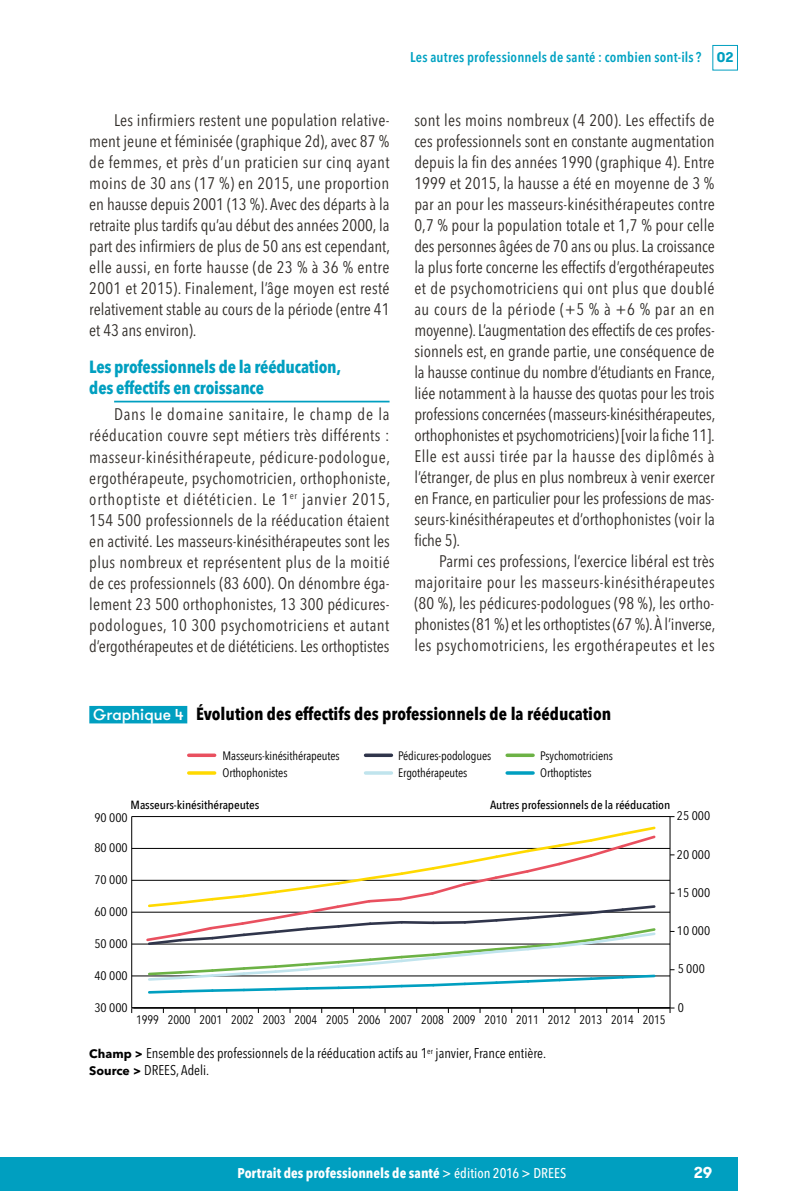
<style>
.page{position:relative;width:794px;height:1191px;background:#fff}
.page>*{position:absolute;margin:0;border:0;box-sizing:border-box;transform-origin:0 0}
.t1{font:700 condensed 17.5px "Avenir Next LT Pro";color:#000}
.t2{font:700 condensed 17.5px/21px "Avenir Next LT Pro";letter-spacing:-.01em;color:#009fc0}
.t3{font:condensed 16.62px/21px "Avenir Next LT Pro";color:#302c28;text-align:justify}
.t4{font:700 15.75px "GT Walsheim";color:#fff}
.t5{font:condensed 14px/16.8px "Avenir Next LT Pro";color:#000}
.t6{font:700 condensed 14px "Avenir Next LT Pro";color:#fff}
.t7{font:600 condensed 14px "Avenir Next LT Pro";letter-spacing:.015em;color:#00a2c2}
.t8{font:condensed 12.42px "Avenir Next LT Pro";color:#000;scale:1.06 1}
.t9{font:12.25px/17.7px "Avenir Next Condensed";letter-spacing:-.01em;color:#000}
.t10{font:condensed 12.25px "Avenir Next LT Pro";color:#000;scale:1.08 1}
.t11{font:500 11.9px "Avenir Next Condensed";letter-spacing:-.01em;color:#000;scale:1.1 1}
.s1{font-family:"GT Walsheim Pro Trial";font-weight:700;font-stretch:normal;color:#009fc0}
.s2{font-family:"GT Walsheim";font-weight:500;font-stretch:normal;font-size:15.75px;color:#fff}
.s3{font-weight:700;font-stretch:normal;font-size:12.25px}
.s4{font-weight:500}
</style>
<div class="page">
<div style="left:712px;top:45px;width:26px;height:25px;border:1px solid #009fc0"></div>
<div style="left:0;top:1157px;width:738px;height:34px;background:#009fc0"></div>
<hr style="left:114px;top:401px;width:275px;height:1px;background:#009fc0">
<div style="left:89px;top:706px;width:98px;height:17px;background:#009fc0"></div>
<hr style="left:131px;top:816px;width:1px;height:191px;background:#000">
<hr style="left:132px;top:1007px;width:538px;height:1px;background:#000">
<hr style="left:132px;top:975px;width:538px;height:1px;background:#000">
<hr style="left:132px;top:943px;width:538px;height:1px;background:#000">
<hr style="left:132px;top:912px;width:538px;height:1px;background:#000">
<hr style="left:132px;top:880px;width:538px;height:1px;background:#000">
<hr style="left:132px;top:848px;width:538px;height:1px;background:#000">
<hr style="left:132px;top:816px;width:538px;height:1px;background:#000">
<hr style="left:669px;top:816px;width:1px;height:192px;background:#000">
<svg style="left:669px;top:1007px;width:5px;height:6px"></svg>
<svg style="left:144px;top:826px;width:513px;height:168px"></svg>
<svg style="left:189px;top:753px;width:26px;height:4px"></svg>
<hr style="left:189px;top:771px;width:26px;height:3px;background:#ffd900">
<svg style="left:365px;top:753px;width:26px;height:4px"></svg>
<svg style="left:507px;top:753px;width:26px;height:4px"></svg>
<hr style="left:365px;top:771px;width:26px;height:3px;background:#c0e4ed">
<hr style="left:507px;top:771px;width:26px;height:3px;background:#009fc0">
<p class="t3" style="left:89px;top:110px;width:302px;text-indent:25px">Les infirmiers restent une population relative&shy;ment jeune et féminisée (graphique 2d), avec 87 % de femmes, et près d’un praticien sur cinq ayant moins de 30 ans (17 %) en 2015, une proportion en hausse depuis 2001 (13 %). Avec des départs à la retraite plus tardifs qu’au début des années 2000, la part des infirmiers de plus de 50 ans est cependant, elle aussi, en forte hausse (de 23 % à 36 % entre 2001 et 2015). Finalement, l’âge moyen est resté relativement stable au cours de la période (entre 41 et 43 ans environ).</p>
<p class="t2" style="left:89px;top:356px;width:253px">Les professionnels de la rééducation, des effectifs en croissance</p>
<p class="t3" style="left:89px;top:404px;width:302px;text-indent:25px">Dans le domaine sanitaire, le champ de la rééducation couvre sept métiers très différents : masseur-kinésithérapeute, pédicure-podologue, ergothérapeute, psychomotricien, orthophoniste, orthoptiste et diététicien. Le 1<sup>er</sup> janvier 2015, 154 500 professionnels de la rééducation étaient en activité. Les masseurs-kinésithérapeutes sont les plus nombreux et représentent plus de la moitié de ces professionnels (83 600). On dénombre éga&shy;lement 23 500 orthophonistes, 13 300 pédicures&shy;podologues, 10 300 psychomotriciens et autant d’ergothérapeutes et de diététiciens. Les orthoptistes</p>
<p class="t7" style="left:410px;top:49px;width:325px">Les autres professionnels de santé : combien sont-ils ? <span class="s1">02</span></p>
<p class="t3" style="left:414px;top:110px;width:302px">sont les moins nombreux (4 200). Les effectifs de ces professionnels sont en constante augmentation depuis la fin des années 1990 (graphique 4). Entre 1999 et 2015, la hausse a été en moyenne de 3 % par an pour les masseurs-kinésithérapeutes contre 0,7 % pour la population totale et 1,7 % pour celle des personnes âgées de 70 ans ou plus. La croissance la plus forte concerne les effectifs d’ergothérapeutes et de psychomotriciens qui ont plus que doublé au cours de la période (+5 % à +6 % par an en moyenne). L’augmentation des effectifs de ces profes&shy;sionnels est, en grande partie, une conséquence de la hausse continue du nombre d’étudiants en France, liée notamment à la hausse des quotas pour les trois professions concernées (masseurs-kinésithérapeutes, orthophonistes et psychomotriciens) [voir la fiche 11].<br>Elle est aussi tirée par la hausse des diplômés à l’étranger, de plus en plus nombreux à venir exercer en France, en particulier pour les professions de mas&shy;seurs-kinésithérapeutes et d’orthophonistes (voir la fiche 5).</p>
<p class="t3" style="left:414px;top:551px;width:302px;text-indent:25px">Parmi ces professions, l’exercice libéral est très majoritaire pour les masseurs-kinésithérapeutes (80 %), les pédicures-podologues (98 %), les ortho&shy;phonistes (81 %) et les orthoptistes (67 %). À l’inverse, les psychomotriciens, les ergothérapeutes et les</p>
<p class="t1" style="left:93px;top:703px;width:519px"><span class="s2">Graphique 4</span> Évolution des effectifs des professionnels de la rééducation</p>
<p class="t9" style="left:222px;top:746px;width:119px">Masseurs-kinésithérapeutes<br>Orthophonistes</p>
<p class="t9" style="left:398px;top:746px;width:95px">Pédicures-podologues</p>
<p class="t9" style="left:540px;top:746px;width:74px">Psychomotriciens</p>
<p class="t9" style="left:398px;top:763px;width:71px">Ergothérapeutes</p>
<p class="t9" style="left:540px;top:763px;width:53px">Orthoptistes</p>
<p class="t11" style="left:131px;top:797px;width:118px">Masseurs-kinésithérapeutes</p>
<p class="t11" style="left:490px;top:797px;width:165px">Autres professionnels de la rééducation</p>
<p class="t10" style="left:94px;top:810px;width:32px">90 000</p>
<p class="t8" style="left:677px;top:808px;width:33px">25 000</p>
<p class="t10" style="left:94px;top:840px;width:32px">80 000</p>
<p class="t10" style="left:94px;top:872px;width:32px">70 000</p>
<p class="t10" style="left:94px;top:904px;width:32px">60 000</p>
<p class="t10" style="left:94px;top:936px;width:32px">50 000</p>
<p class="t10" style="left:94px;top:968px;width:32px">40 000</p>
<p class="t8" style="left:677px;top:846px;width:33px">20 000</p>
<p class="t8" style="left:677px;top:885px;width:33px">15 000</p>
<p class="t8" style="left:677px;top:923px;width:33px">10 000</p>
<p class="t8" style="left:677px;top:961px;width:27px">5 000</p>
<p class="t10" style="left:94px;top:1000px;width:32px">30 000</p>
<p class="t9" style="left:136px;top:1010px;width:531px">1999 2000 2001 2002 2003 2004 2005 2006 2007 2008 2009 2010 2011 2012 2013 2014 2015</p>
<p class="t8" style="left:677px;top:1000px;width:7px">0</p>
<p class="t5" style="left:89px;top:1045px;width:458px"><span class="s3">Champ &gt;</span> Ensemble des professionnels de la rééducation actifs au 1<sup>er</sup> janvier, France entière.<br><span class="s3">Source &gt;</span> DREES, Adeli.</p>
<p class="t6" style="left:237px;top:1165px;width:330px">Portrait des professionnels de santé <span class="s4">&gt; édition 2016 &gt; DREES</span></p>
<p class="t4" style="left:694px;top:1162px;width:20px">29</p>
</div>
